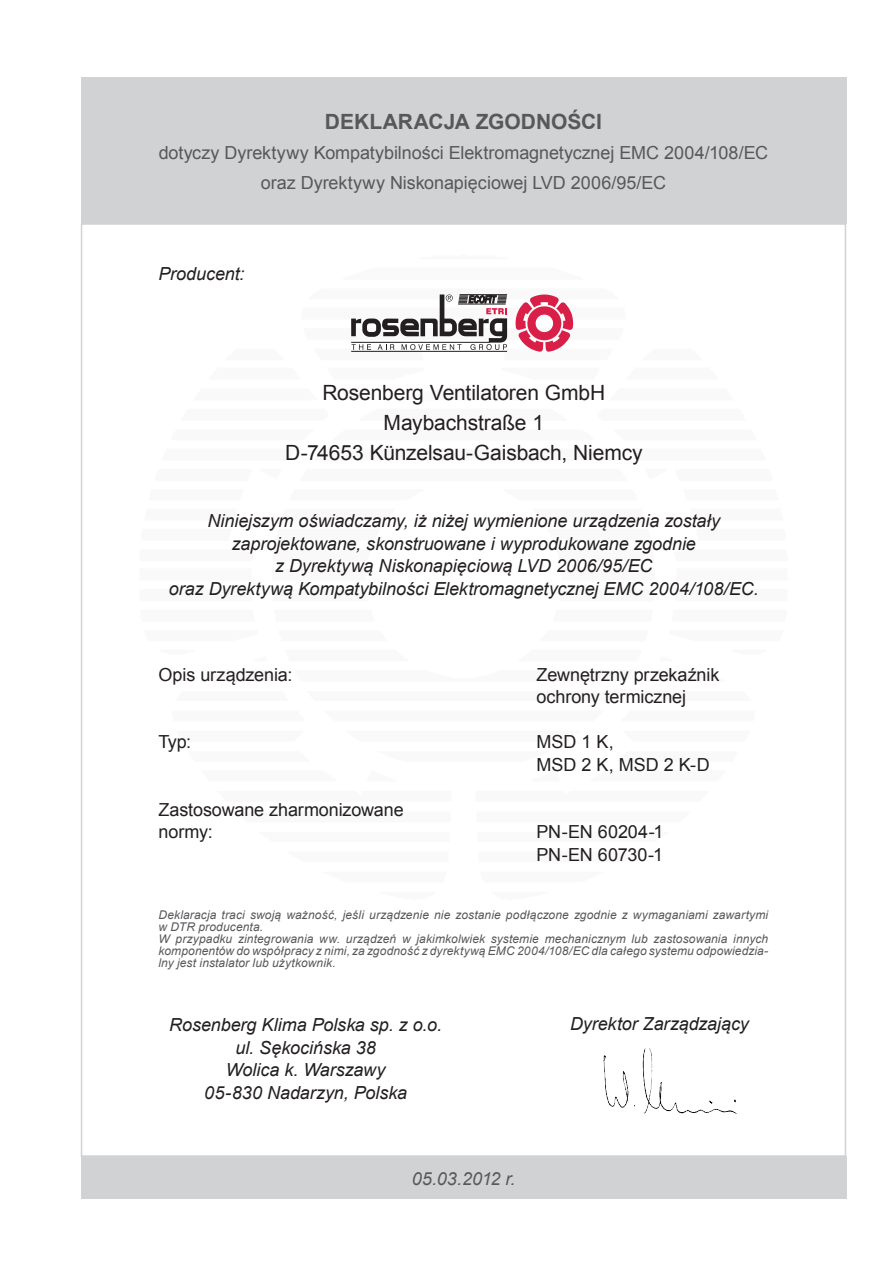
<style>
.page{position:relative;width:893px;height:1263px;background:#fff}
.page>*{position:absolute;margin:0;border:0;box-sizing:border-box;transform-origin:0 0}
.t1{font:21px "Arial";letter-spacing:-.005em;color:#231f20}
.t2{font:700 21px "Arial";color:#57585a}
.t3{font:italic 18px "Arial";letter-spacing:-.005em;color:#231f20}
.t4{font:18px/22.5px "Arial";letter-spacing:-.005em;color:#231f20}
.t5{font:18px "Arial";letter-spacing:-.005em;color:#57585a}
.t6{font:italic 18px "Arial";color:#57585a}
.t7{font:italic 12px/12px "Arial";letter-spacing:.01em;color:#57585a}
</style>
<div class="page">
<div style="left:81px;top:78px;width:765px;height:146px;background:#d1d2d4"></div>
<div style="left:81px;top:1157px;width:765px;height:42px;background:#d1d2d4"></div>
<img style="left:603px;top:1048px;width:134px;height:66px">
<hr style="left:351px;top:351px;width:156px;height:1px;background:#231f20">
<svg style="left:516px;top:294px;width:57px;height:58px"></svg>
<svg style="left:351px;top:294px;width:156px;height:56px"></svg>
<p class="t2" style="left:325px;top:107px;width:279px">DEKLARACJA ZGODNOŚCI</p>
<p class="t5" style="left:159px;top:140px;width:611px">dotyczy Dyrektywy Kompatybilności Elektromagnetycznej EMC 2004/108/EC</p>
<p class="t5" style="left:261px;top:170px;width:407px">oraz Dyrektywy Niskonapięciowej LVD 2006/95/EC</p>
<p class="t3" style="left:158px;top:262px;width:88px">Producent:</p>
<p class="t1" style="left:322px;top:378px;width:285px">Rosenberg Ventilatoren GmbH</p>
<p class="t1" style="left:384px;top:408px;width:162px">Maybachstraße 1</p>
<p class="t1" style="left:285px;top:438px;width:359px">D-74653 Künzelsau-Gaisbach, Niemcy</p>
<p class="t3" style="left:207px;top:509px;width:514px">Niniejszym oświadczamy, iż niżej wymienione urządzenia zostały</p>
<p class="t3" style="left:232px;top:532px;width:466px">zaprojektowane, skonstruowane i wyprodukowane zgodnie</p>
<p class="t3" style="left:275px;top:554px;width:379px">z Dyrektywą Niskonapięciową LVD 2006/95/EC</p>
<p class="t3" style="left:169px;top:577px;width:591px">oraz Dyrektywą Kompatybilności Elektromagnetycznej EMC 2004/108/EC.</p>
<p class="t4" style="left:158px;top:663px;width:136px">Opis urządzenia:</p>
<p class="t4" style="left:536px;top:663px;width:184px">Zewnętrzny przekaźnik ochrony termicznej</p>
<p class="t4" style="left:158px;top:731px;width:34px">Typ:</p>
<p class="t4" style="left:536px;top:731px;width:79px">MSD 1 K,</p>
<p class="t4" style="left:536px;top:753px;width:175px">MSD 2 K, MSD 2 K-D</p>
<p class="t4" style="left:158px;top:798px;width:247px">Zastosowane zharmonizowane</p>
<p class="t4" style="left:158px;top:821px;width:56px">normy:</p>
<p class="t4" style="left:536px;top:821px;width:129px">PN-EN 60204-1</p>
<p class="t4" style="left:536px;top:843px;width:128px">PN-EN 60730-1</p>
<p class="t7" style="left:158px;top:909px;width:611px">Deklaracja traci swoją ważność, jeśli urządzenie nie zostanie podłączone zgodnie z wymaganiami zawartymi w DTR producenta.</p>
<p class="t7" style="left:158px;top:933px;width:611px;text-align:justify">W przypadku zintegrowania ww. urządzeń w jakimkolwiek systemie mechanicznym lub zastosowania innych komponentów do współpracy z nimi, za zgodność z dyrektywą EMC 2004/108/EC dla całego systemu odpowiedzia&shy;lny jest instalator lub użytkownik.</p>
<p class="t3" style="left:169px;top:1013px;width:274px">Rosenberg Klima Polska sp. z o.o.</p>
<p class="t3" style="left:235px;top:1036px;width:142px">ul. Sękocińska 38</p>
<p class="t3" style="left:226px;top:1058px;width:161px">Wolica k. Warszawy</p>
<p class="t3" style="left:204px;top:1081px;width:204px">05-830 Nadarzyn, Polska</p>
<p class="t6" style="left:412px;top:1166px;width:105px">05.03.2012 r.</p>
<p class="t3" style="left:570px;top:1012px;width:180px">Dyrektor Zarządzający</p>
</div>
